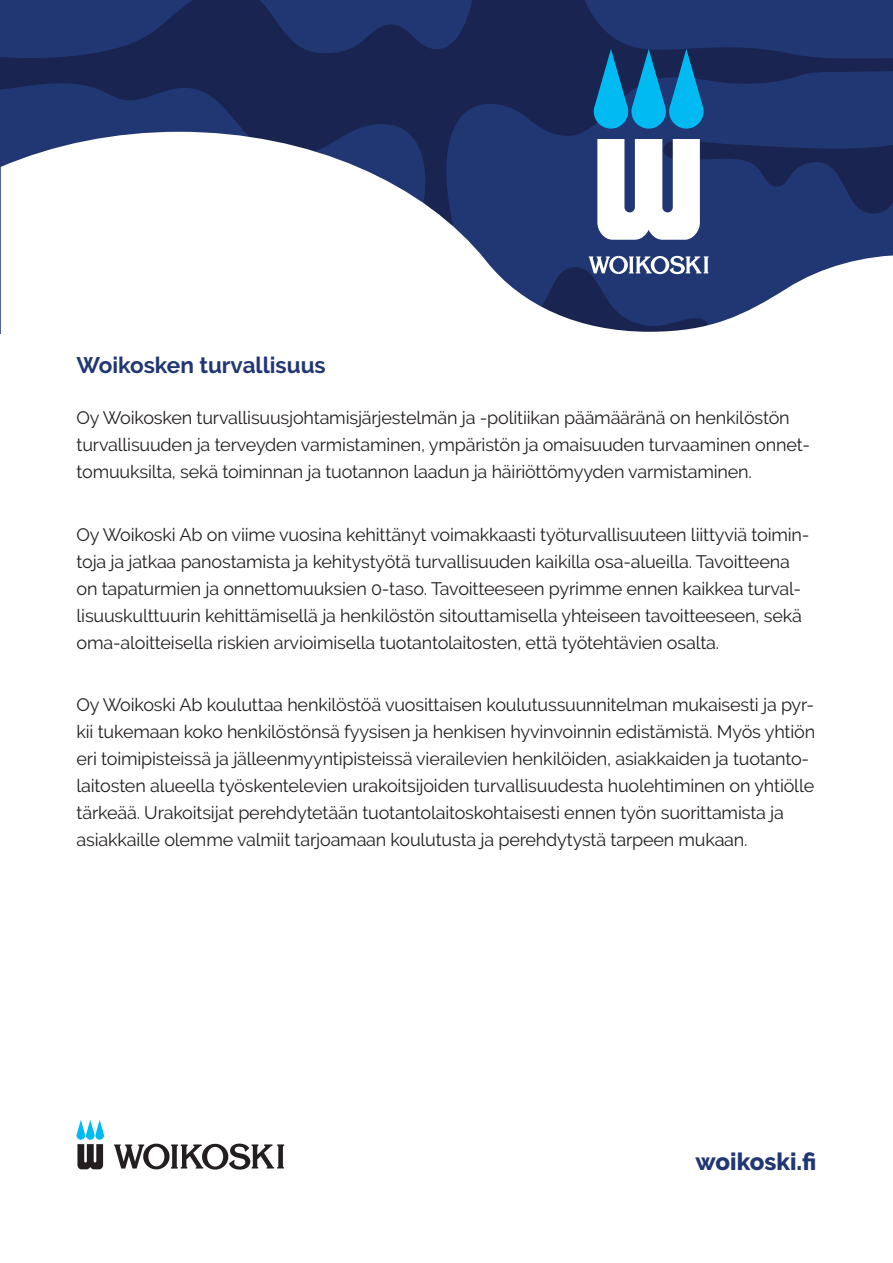
<style>
.page{position:relative;width:893px;height:1263px;background:#fff}
.page>*{position:absolute;margin:0;border:0;box-sizing:border-box;transform-origin:0 0}
.t1{font:800 24px "Raleway";color:#213773}
.t2{font:700 22.5px "Raleway";color:#213773}
.t3{font:18px/27px "Raleway";letter-spacing:-.01em;color:#231f20}
</style>
<div class="page">
<svg style="left:0;top:0;width:893px;height:263px;background:#1d2c60"></svg>
<svg style="left:1px;top:132px;width:892px;height:193px"></svg>
<svg style="left:77px;top:1120px;width:27px;height:49px"></svg>
<svg style="left:114px;top:1143px;width:170px;height:26px"></svg>
<svg style="left:594px;top:49px;width:299px;height:192px;background:#3e5b8a"></svg>
<svg style="left:497px;top:256px;width:213px;height:76px"></svg>
<p class="t2" style="left:77px;top:352px;width:251px">Woikosken turvallisuus</p>
<p class="t3" style="left:77px;top:404px;width:735px">Oy Woikosken turvallisuusjohtamisjärjestelmän ja -politiikan päämääränä on henkilöstön turvallisuuden ja terveyden varmistaminen, ympäristön ja omaisuuden turvaaminen onnet&shy;tomuuksilta, sekä toiminnan ja tuotannon laadun ja häiriöttömyyden varmistaminen.</p>
<p class="t3" style="left:77px;top:521px;width:734px">Oy Woikoski Ab on viime vuosina kehittänyt voimakkaasti työturvallisuuteen liittyviä toimin&shy;toja ja jatkaa panostamista ja kehitystyötä turvallisuuden kaikilla osa-alueilla. Tavoitteena on tapaturmien ja onnettomuuksien 0-taso. Tavoitteeseen pyrimme ennen kaikkea turval&shy;lisuuskulttuurin kehittämisellä ja henkilöstön sitouttamisella yhteiseen tavoitteeseen, sekä oma-aloitteisella riskien arvioimisella tuotantolaitosten, että työtehtävien osalta.</p>
<p class="t3" style="left:77px;top:691px;width:740px">Oy Woikoski Ab kouluttaa henkilöstöä vuosittaisen koulutussuunnitelman mukaisesti ja pyr&shy;kii tukemaan koko henkilöstönsä fyysisen ja henkisen hyvinvoinnin edistämistä. Myös yhtiön eri toimipisteissä ja jälleenmyyntipisteissä vierailevien henkilöiden, asiakkaiden ja tuotanto&shy;laitosten alueella työskentelevien urakoitsijoiden turvallisuudesta huolehtiminen on yhtiölle tärkeää. Urakoitsijat perehdytetään tuotantolaitoskohtaisesti ennen työn suorittamista ja asiakkaille olemme valmiit tarjoamaan koulutusta ja perehdytystä tarpeen mukaan.</p>
<p class="t1" style="left:696px;top:1148px;width:122px">woikoski.fi</p>
</div>
